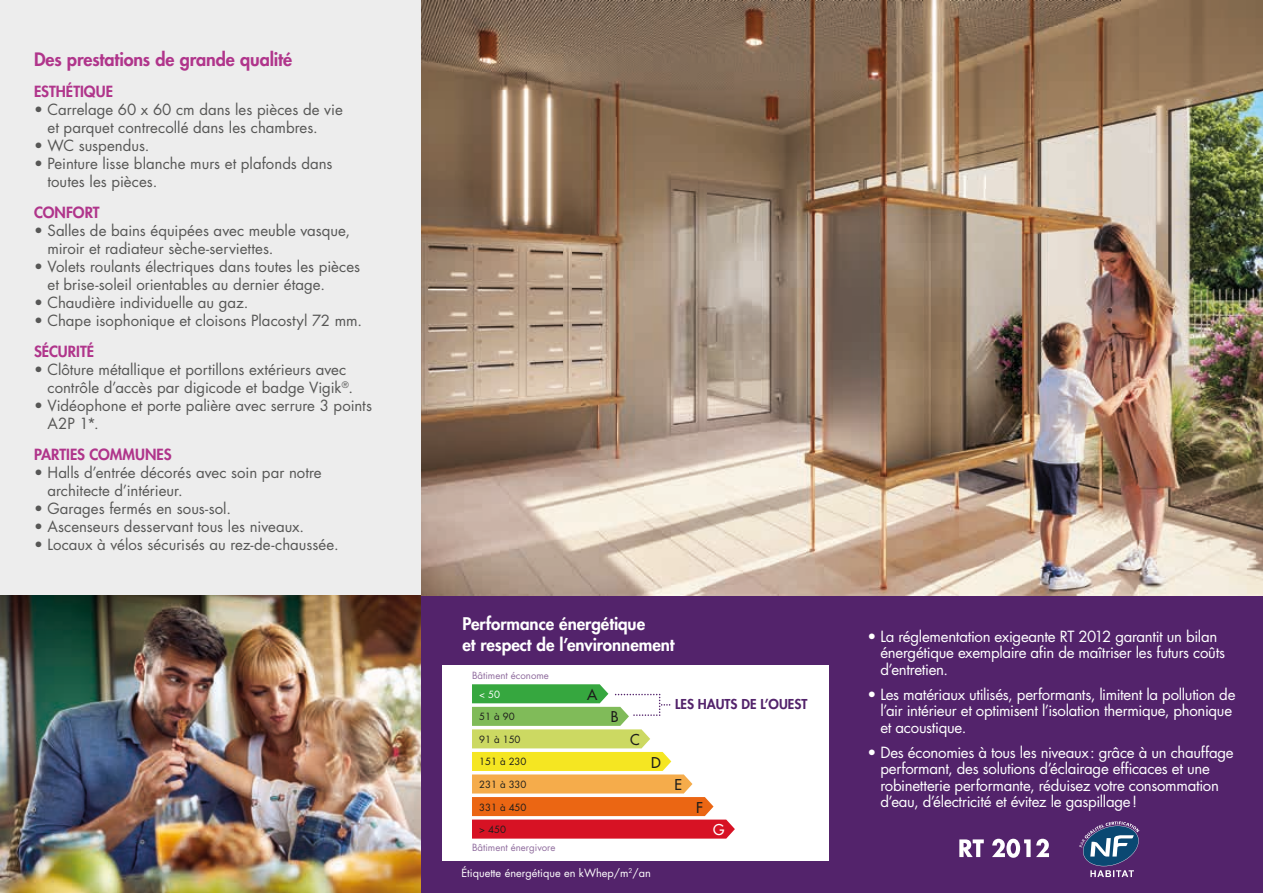
<style>
.page{position:relative;width:1263px;height:893px;background:#fff}
.page>*{position:absolute;margin:0;border:0;box-sizing:border-box;transform-origin:0 0}
.t1{font:800 18px "Futura Std";letter-spacing:-.005em;color:#b0358b}
.t2{font:800 16.95px/21px "Futura Std";letter-spacing:-.005em;color:#fff}
.t3{font:15px/18px "Futura Std";color:#575756}
.t4{font:15px/16.5px "Futura Std";letter-spacing:-.02em;color:#fff}
.t5{font:800 15px "Futura Std";letter-spacing:-.005em;color:#b0358b}
.t6{font:500 14.55px "Futura Std";color:#1d1d1b}
.t7{font:500 14.55px "Futura Std";color:#fff}
.t8{font:800 13.35px "Futura Std";color:#53236b}
.t9{font:10.95px "Futura Std";color:#fff}
.t10{font:9.75px "Futura Std";color:#1d1d1b}
.t11{font:9.75px "Futura Std";color:#906d9e}
.t12{font:9.75px "Futura Std";color:#fff}
</style>
<div class="page">
<div style="left:421px;top:595px;width:842px;height:298px;background:#53236b"></div>
<div style="left:442px;top:665px;width:387px;height:196px;background:#fff"></div>
<img style="left:421px;top:0;width:842px;height:595px">
<svg style="left:959px;top:839px;width:90px;height:19px"></svg>
<div style="left:0;top:0;width:421px;height:622px;background:#ededed"></div>
<svg style="left:472px;top:684px;width:263px;height:155px"></svg>
<img style="left:0;top:596px;width:421px;height:297px">
<svg style="left:1079px;top:821px;width:61px;height:56px"></svg>
<p class="t1" style="left:34px;top:48px;width:260px">Des prestations de grande qualité</p>
<p class="t5" style="left:34px;top:82px;width:80px">ESTHÉTIQUE</p>
<p class="t3" style="left:48px;top:101px;width:297px;text-indent:-14px">• Carrelage 60 x 60 cm dans les pièces de vie et parquet contrecollé dans les chambres.</p>
<p class="t3" style="left:34px;top:137px;width:117px">• WC suspendus.</p>
<p class="t3" style="left:48px;top:155px;width:287px;text-indent:-14px">• Peinture lisse blanche murs et plafonds dans toutes les pièces.</p>
<p class="t5" style="left:34px;top:203px;width:67px">CONFORT</p>
<p class="t3" style="left:48px;top:222px;width:304px;text-indent:-14px">• Salles de bains équipées avec meuble vasque, miroir et radiateur sèche-serviettes.</p>
<p class="t3" style="left:48px;top:258px;width:314px;text-indent:-14px">• Volets roulants électriques dans toutes les pièces et brise-soleil orientables au dernier étage.</p>
<p class="t3" style="left:34px;top:294px;width:216px">• Chaudière individuelle au gaz.</p>
<p class="t3" style="left:34px;top:312px;width:329px">• Chape isophonique et cloisons Placostyl 72 mm.</p>
<p class="t5" style="left:34px;top:342px;width:62px">SÉCURITÉ</p>
<p class="t3" style="left:48px;top:360px;width:307px;text-indent:-14px">• Clôture métallique et portillons extérieurs avec contrôle d’accès par digicode et badge Vigik<sup>®</sup>.</p>
<p class="t3" style="left:48px;top:396px;width:326px;text-indent:-14px">• Vidéophone et porte palière avec serrure 3 points<br>A2P 1*.</p>
<p class="t5" style="left:34px;top:444px;width:139px">PARTIES COMMUNES</p>
<p class="t3" style="left:48px;top:463px;width:276px;text-indent:-14px">• Halls d’entrée décorés avec soin par notre architecte d’intérieur.</p>
<p class="t3" style="left:34px;top:499px;width:198px">• Garages fermés en sous-sol.</p>
<p class="t3" style="left:34px;top:517px;width:272px">• Ascenseurs desservant tous les niveaux.</p>
<p class="t3" style="left:34px;top:535px;width:306px">• Locaux à vélos sécurisés au rez-de-chaussée.</p>
<p class="t2" style="left:462px;top:613px;width:214px">Performance énergétique<br>et respect de l’environnement</p>
<p class="t11" style="left:472px;top:669px;width:78px">Bâtiment économe</p>
<p class="t12" style="left:479px;top:688px;width:22px">&lt; 50</p>
<p class="t10" style="left:479px;top:710px;width:37px">51 à 90</p>
<p class="t10" style="left:479px;top:733px;width:43px">91 à 150</p>
<p class="t10" style="left:479px;top:756px;width:49px">151 à 230</p>
<p class="t10" style="left:479px;top:778px;width:49px">231 à 330</p>
<p class="t10" style="left:479px;top:801px;width:49px">331 à 450</p>
<p class="t10" style="left:479px;top:823px;width:28px">&gt; 450</p>
<p class="t11" style="left:472px;top:841px;width:85px">Bâtiment énergivore</p>
<p class="t6" style="left:587px;top:685px;width:12px">A</p>
<p class="t6" style="left:611px;top:708px;width:9px">B</p>
<p class="t6" style="left:630px;top:731px;width:11px">C</p>
<p class="t6" style="left:651px;top:753px;width:11px">D</p>
<p class="t9" style="left:461px;top:866px;width:191px">Étiquette énergétique en kWhep/m<sup>2</sup>/an</p>
<p class="t8" style="left:675px;top:696px;width:134px">LES HAUTS DE L’OUEST</p>
<p class="t6" style="left:674px;top:776px;width:9px">E</p>
<p class="t6" style="left:696px;top:798px;width:8px">F</p>
<p class="t7" style="left:713px;top:821px;width:13px">G</p>
<p class="t4" style="left:880px;top:628px;width:346px;text-indent:-13px">• La réglementation exigeante RT 2012 garantit un bilan énergétique exemplaire afin de maîtriser les futurs coûts d’entretien.</p>
<p class="t4" style="left:880px;top:686px;width:357px;text-indent:-13px">• Les matériaux utilisés, performants, limitent la pollution de l’air intérieur et optimisent l’isolation thermique, phonique et acoustique.</p>
<p class="t4" style="left:880px;top:744px;width:355px;text-indent:-13px">• Des économies à tous les niveaux : grâce à un chauffage performant, des solutions d’éclairage efficaces et une robinetterie performante, réduisez votre consommation d’eau, d’électricité et évitez le gaspillage !</p>
</div>
